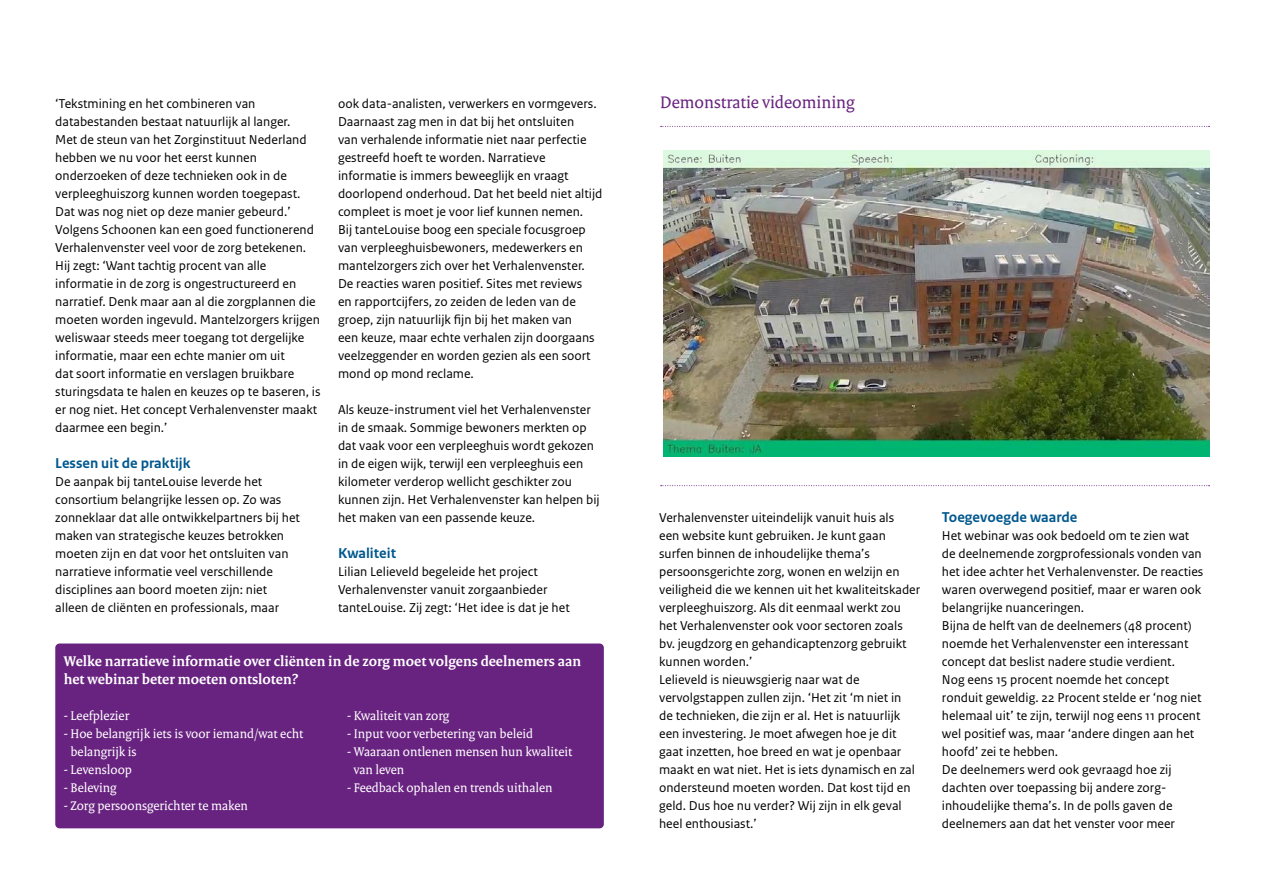
<style>
.page{position:relative;width:1263px;height:893px;background:#fff}
.page>*{position:absolute;margin:0;border:0;box-sizing:border-box;transform-origin:0 0}
.t1{font:18px "Rijksoverheid Serif";color:#682280}
.t2{font:700 15px/18px "Rijksoverheid Serif";color:#fff}
.t3{font:700 15px "Rijksoverheid Sans Text";color:#00588e}
.t4{font:13.5px/18px "Rijksoverheid Sans Text";color:#000}
.t5{font:13.5px/18px "Rijksoverheid Serif";color:#fff}
</style>
<div class="page">
<div style="left:55px;top:643px;width:549px;height:185px;background:#682280;border-radius:4px"></div>
<svg style="left:661px;top:126px;width:548px;height:1px"></svg>
<svg style="left:661px;top:485px;width:548px;height:1px"></svg>
<img style="left:664px;top:150px;width:545px;height:307px">
<p class="t4" style="left:55px;top:95px;width:267px">‘Tekstmining en het combineren van databestanden bestaat natuurlijk al langer.<br>Met de steun van het Zorginstituut Nederland hebben we nu voor het eerst kunnen onderzoeken of deze technieken ook in de verpleeghuiszorg kunnen worden toegepast.<br>Dat was nog niet op deze manier gebeurd.’ Volgens Schoonen kan een goed functionerend Verhalenvenster veel voor de zorg betekenen.<br>Hij zegt: ‘Want tachtig procent van alle informatie in de zorg is ongestructureerd en narratief. Denk maar aan al die zorgplannen die moeten worden ingevuld. Mantelzorgers krijgen weliswaar steeds meer toegang tot dergelijke informatie, maar een echte manier om uit<br>dat soort informatie en verslagen bruikbare sturingsdata te halen en keuzes op te baseren, is er nog niet. Het concept Verhalenvenster maakt daarmee een begin.’</p>
<p class="t3" style="left:55px;top:455px;width:137px">Lessen uit de praktijk</p>
<p class="t4" style="left:55px;top:473px;width:246px">De aanpak bij tanteLouise leverde het consortium belangrijke lessen op. Zo was zonneklaar dat alle ontwikkelpartners bij het maken van strategische keuzes betrokken moeten zijn en dat voor het ontsluiten van narratieve informatie veel verschillende disciplines aan boord moeten zijn: niet alleen de cliënten en professionals, maar</p>
<p class="t4" style="left:338px;top:95px;width:266px">ook data-analisten, verwerkers en vormgevers.<br>Daarnaast zag men in dat bij het ontsluiten<br>van verhalende informatie niet naar perfectie gestreefd hoeft te worden. Narratieve informatie is immers beweeglijk en vraagt doorlopend onderhoud. Dat het beeld niet altijd compleet is moet je voor lief kunnen nemen.<br>Bij tanteLouise boog een speciale focusgroep van verpleeghuisbewoners, medewerkers en mantelzorgers zich over het Verhalenvenster.<br>De reacties waren positief. Sites met reviews<br>en rapportcijfers, zo zeiden de leden van de groep, zijn natuurlijk fijn bij het maken van<br>een keuze, maar echte verhalen zijn doorgaans veelzeggender en worden gezien als een soort mond op mond reclame.</p>
<p class="t4" style="left:338px;top:401px;width:263px">Als keuze-instrument viel het Verhalenvenster in de smaak. Sommige bewoners merkten op dat vaak voor een verpleeghuis wordt gekozen in de eigen wijk, terwijl een verpleeghuis een kilometer verderop wellicht geschikter zou kunnen zijn. Het Verhalenvenster kan helpen bij het maken van een passende keuze.</p>
<p class="t3" style="left:338px;top:545px;width:60px">Kwaliteit</p>
<p class="t4" style="left:338px;top:563px;width:233px">Lilian Lelieveld begeleide het project<br>Verhalenvenster vanuit zorgaanbieder tanteLouise. Zij zegt: ‘Het idee is dat je het</p>
<p class="t2" style="left:64px;top:652px;width:519px">Welke narratieve informatie over cliënten in de zorg moet volgens deelnemers aan het webinar beter moeten ontsloten?</p>
<p class="t5" style="left:64px;top:707px;width:67px">- Leefplezier</p>
<p class="t5" style="left:71px;top:725px;width:234px;text-indent:-7px">- Hoe belangrijk iets is voor iemand/wat echt belangrijk is</p>
<p class="t5" style="left:64px;top:761px;width:70px">- Levensloop</p>
<p class="t5" style="left:64px;top:779px;width:54px">- Beleving</p>
<p class="t5" style="left:64px;top:797px;width:186px">- Zorg persoonsgerichter te maken</p>
<p class="t5" style="left:347px;top:707px;width:104px">- Kwaliteit van zorg</p>
<p class="t5" style="left:347px;top:725px;width:187px">- Input voor verbetering van beleid</p>
<p class="t5" style="left:354px;top:743px;width:220px;text-indent:-7px">- Waaraan ontlenen mensen hun kwaliteit van leven</p>
<p class="t5" style="left:347px;top:779px;width:207px">- Feedback ophalen en trends uithalen</p>
<h1 class="t1" style="left:660px;top:91px;width:196px">Demonstratie videomining</h1>
<p class="t4" style="left:659px;top:509px;width:263px">Verhalenvenster uiteindelijk vanuit huis als<br>een website kunt gebruiken. Je kunt gaan surfen binnen de inhoudelijke thema’s persoonsgerichte zorg, wonen en welzijn en veiligheid die we kennen uit het kwaliteitskader verpleeghuiszorg. Als dit eenmaal werkt zou het Verhalenvenster ook voor sectoren zoals bv. jeugdzorg en gehandicaptenzorg gebruikt kunnen worden.’<br>Lelieveld is nieuwsgierig naar wat de vervolgstappen zullen zijn. ‘Het zit ‘m niet in<br>de technieken, die zijn er al. Het is natuurlijk een investering. Je moet afwegen hoe je dit gaat inzetten, hoe breed en wat je openbaar maakt en wat niet. Het is iets dynamisch en zal ondersteund moeten worden. Dat kost tijd en geld. Dus hoe nu verder? Wij zijn in elk geval heel enthousiast.’</p>
<p class="t3" style="left:942px;top:509px;width:137px">Toegevoegde waarde</p>
<p class="t4" style="left:942px;top:527px;width:263px">Het webinar was ook bedoeld om te zien wat de deelnemende zorgprofessionals vonden van het idee achter het Verhalenvenster. De reacties waren overwegend positief, maar er waren ook belangrijke nuanceringen.<br>Bijna de helft van de deelnemers (48 procent) noemde het Verhalenvenster een interessant concept dat beslist nadere studie verdient.<br>Nog eens 15 procent noemde het concept ronduit geweldig. 22 Procent stelde er ‘nog niet helemaal uit’ te zijn, terwijl nog eens 11 procent wel positief was, maar ‘andere dingen aan het hoofd’ zei te hebben.<br>De deelnemers werd ook gevraagd hoe zij dachten over toepassing bij andere zorg&shy;inhoudelijke thema’s. In de polls gaven de deelnemers aan dat het venster voor meer</p>
</div>
